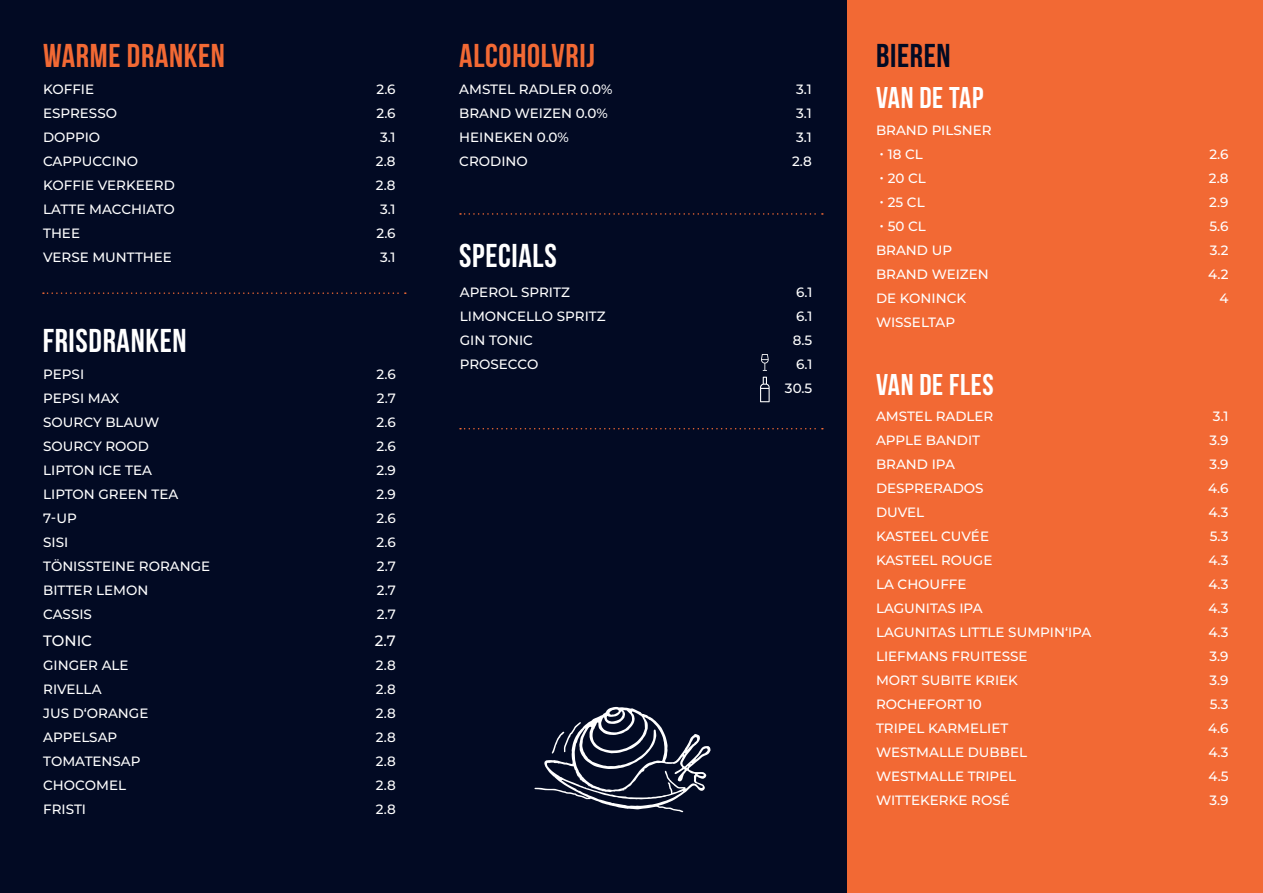
<style>
.page{position:relative;width:1263px;height:893px;background:#fff}
.page>*{position:absolute;margin:0;border:0;box-sizing:border-box;transform-origin:0 0}
.t1{font:33px "Bebas Neue";letter-spacing:.02em;color:#f26934}
.t2{font:33px "Bebas Neue";letter-spacing:.02em;color:#fff}
.t3{font:33px "Bebas Neue";letter-spacing:.02em;color:#020a23}
.t4{font:30px "Bebas Neue";letter-spacing:.02em;color:#fff}
.t5{font:500 15px "Montserrat";color:#fff}
.t6{font:500 13.5px "Montserrat";color:#fff}
</style>
<div class="page">
<div style="left:0;top:0;width:847px;height:893px;background:#020a23"></div>
<div style="left:847px;top:0;width:416px;height:893px;background:#f26934"></div>
<svg style="left:43px;top:292px;width:363px;height:2px"></svg>
<svg style="left:460px;top:213px;width:363px;height:2px"></svg>
<svg style="left:460px;top:428px;width:363px;height:1px"></svg>
<svg style="left:761px;top:354px;width:8px;height:17px"></svg>
<svg style="left:760px;top:377px;width:10px;height:25px"></svg>
<svg style="left:534px;top:707px;width:177px;height:105px"></svg>
<p class="t1" style="left:459px;top:38px;width:137px">ALCOHOLVRIJ</p>
<p class="t1" style="left:43px;top:38px;width:183px">WARME DRANKEN</p>
<p class="t3" style="left:876px;top:38px;width:76px">BIEREN</p>
<p class="t6" style="left:43px;top:80px;width:53px">KOFFIE</p>
<p class="t6" style="left:376px;top:80px;width:21px">2.6</p>
<p class="t6" style="left:43px;top:104px;width:76px">ESPRESSO</p>
<p class="t6" style="left:376px;top:104px;width:21px">2.6</p>
<p class="t6" style="left:43px;top:128px;width:59px">DOPPIO</p>
<p class="t6" style="left:380px;top:128px;width:17px">3.1</p>
<p class="t6" style="left:43px;top:152px;width:97px">CAPPUCCINO</p>
<p class="t6" style="left:376px;top:152px;width:21px">2.8</p>
<p class="t6" style="left:43px;top:176px;width:133px">KOFFIE VERKEERD</p>
<p class="t6" style="left:376px;top:176px;width:21px">2.8</p>
<p class="t6" style="left:43px;top:200px;width:133px">LATTE MACCHIATO</p>
<p class="t6" style="left:380px;top:200px;width:17px">3.1</p>
<p class="t6" style="left:43px;top:224px;width:38px">THEE</p>
<p class="t6" style="left:376px;top:224px;width:21px">2.6</p>
<p class="t6" style="left:43px;top:248px;width:130px">VERSE MUNTTHEE</p>
<p class="t6" style="left:380px;top:248px;width:17px">3.1</p>
<p class="t6" style="left:459px;top:80px;width:155px">AMSTEL RADLER 0.0%</p>
<p class="t6" style="left:796px;top:80px;width:17px">3.1</p>
<p class="t6" style="left:459px;top:104px;width:150px">BRAND WEIZEN 0.0%</p>
<p class="t6" style="left:796px;top:104px;width:17px">3.1</p>
<p class="t6" style="left:459px;top:128px;width:111px">HEINEKEN 0.0%</p>
<p class="t6" style="left:796px;top:128px;width:17px">3.1</p>
<p class="t6" style="left:459px;top:152px;width:70px">CRODINO</p>
<p class="t6" style="left:792px;top:152px;width:21px">2.8</p>
<p class="t4" style="left:876px;top:81px;width:109px">VAN DE TAP</p>
<p class="t6" style="left:876px;top:121px;width:117px">BRAND PILSNER</p>
<p class="t6" style="left:880px;top:145px;width:45px">• 18 CL</p>
<p class="t6" style="left:1209px;top:145px;width:21px">2.6</p>
<p class="t6" style="left:880px;top:169px;width:48px">• 20 CL</p>
<p class="t6" style="left:1209px;top:169px;width:21px">2.8</p>
<p class="t6" style="left:880px;top:193px;width:47px">• 25 CL</p>
<p class="t6" style="left:1209px;top:193px;width:21px">2.9</p>
<p class="t6" style="left:880px;top:217px;width:48px">• 50 CL</p>
<p class="t6" style="left:1209px;top:217px;width:20px">5.6</p>
<p class="t6" style="left:876px;top:241px;width:78px">BRAND UP</p>
<p class="t6" style="left:1210px;top:241px;width:20px">3.2</p>
<p class="t6" style="left:876px;top:265px;width:114px">BRAND WEIZEN</p>
<p class="t6" style="left:1208px;top:265px;width:22px">4.2</p>
<p class="t6" style="left:876px;top:289px;width:92px">DE KONINCK</p>
<p class="t6" style="left:1219px;top:289px;width:11px">4</p>
<p class="t6" style="left:876px;top:313px;width:81px">WISSELTAP</p>
<p class="t2" style="left:459px;top:238px;width:99px">SPECIALS</p>
<p class="t6" style="left:460px;top:282px;width:112px">APEROL SPRITZ</p>
<p class="t6" style="left:796px;top:282px;width:18px">6.1</p>
<p class="t6" style="left:460px;top:306px;width:147px">LIMONCELLO SPRITZ</p>
<p class="t6" style="left:796px;top:306px;width:18px">6.1</p>
<p class="t6" style="left:460px;top:330px;width:75px">GIN TONIC</p>
<p class="t6" style="left:793px;top:330px;width:21px">8.5</p>
<p class="t6" style="left:460px;top:354px;width:80px">PROSECCO</p>
<p class="t6" style="left:796px;top:354px;width:18px">6.1</p>
<p class="t6" style="left:785px;top:378px;width:29px">30.5</p>
<p class="t2" style="left:43px;top:323px;width:145px">FRISDRANKEN</p>
<p class="t6" style="left:43px;top:365px;width:42px">PEPSI</p>
<p class="t6" style="left:377px;top:365px;width:21px">2.6</p>
<p class="t6" style="left:43px;top:389px;width:78px">PEPSI MAX</p>
<p class="t6" style="left:377px;top:389px;width:20px">2.7</p>
<p class="t6" style="left:43px;top:413px;width:118px">SOURCY BLAUW</p>
<p class="t6" style="left:377px;top:413px;width:21px">2.6</p>
<p class="t6" style="left:43px;top:437px;width:107px">SOURCY ROOD</p>
<p class="t6" style="left:377px;top:437px;width:21px">2.6</p>
<p class="t6" style="left:43px;top:461px;width:110px">LIPTON ICE TEA</p>
<p class="t6" style="left:376px;top:461px;width:21px">2.9</p>
<p class="t6" style="left:43px;top:485px;width:137px">LIPTON GREEN TEA</p>
<p class="t6" style="left:376px;top:485px;width:21px">2.9</p>
<p class="t6" style="left:43px;top:509px;width:35px">7-UP</p>
<p class="t6" style="left:377px;top:509px;width:21px">2.6</p>
<p class="t6" style="left:43px;top:533px;width:27px">SISI</p>
<p class="t6" style="left:377px;top:533px;width:21px">2.6</p>
<p class="t6" style="left:43px;top:557px;width:168px">TÖNISSTEINE RORANGE</p>
<p class="t6" style="left:377px;top:557px;width:20px">2.7</p>
<p class="t6" style="left:43px;top:581px;width:107px">BITTER LEMON</p>
<p class="t6" style="left:377px;top:581px;width:20px">2.7</p>
<p class="t6" style="left:43px;top:605px;width:50px">CASSIS</p>
<p class="t6" style="left:377px;top:605px;width:20px">2.7</p>
<p class="t5" style="left:43px;top:630px;width:50px">TONIC</p>
<p class="t5" style="left:375px;top:630px;width:22px">2.7</p>
<p class="t6" style="left:43px;top:656px;width:87px">GINGER ALE</p>
<p class="t6" style="left:376px;top:656px;width:21px">2.8</p>
<p class="t6" style="left:43px;top:680px;width:60px">RIVELLA</p>
<p class="t6" style="left:376px;top:680px;width:21px">2.8</p>
<p class="t6" style="left:43px;top:704px;width:107px">JUS D‘ORANGE</p>
<p class="t6" style="left:376px;top:704px;width:21px">2.8</p>
<p class="t6" style="left:43px;top:728px;width:76px">APPELSAP</p>
<p class="t6" style="left:376px;top:728px;width:21px">2.8</p>
<p class="t6" style="left:43px;top:752px;width:99px">TOMATENSAP</p>
<p class="t6" style="left:376px;top:752px;width:21px">2.8</p>
<p class="t6" style="left:43px;top:776px;width:84px">CHOCOMEL</p>
<p class="t6" style="left:376px;top:776px;width:21px">2.8</p>
<p class="t6" style="left:43px;top:800px;width:44px">FRISTI</p>
<p class="t6" style="left:376px;top:800px;width:21px">2.8</p>
<p class="t4" style="left:876px;top:368px;width:119px">VAN DE FLES</p>
<p class="t6" style="left:876px;top:407px;width:119px">AMSTEL RADLER</p>
<p class="t6" style="left:1213px;top:407px;width:17px">3.1</p>
<p class="t6" style="left:876px;top:431px;width:106px">APPLE BANDIT</p>
<p class="t6" style="left:1209px;top:431px;width:21px">3.9</p>
<p class="t6" style="left:876px;top:455px;width:80px">BRAND IPA</p>
<p class="t6" style="left:1209px;top:455px;width:21px">3.9</p>
<p class="t6" style="left:876px;top:479px;width:109px">DESPRERADOS</p>
<p class="t6" style="left:1208px;top:479px;width:22px">4.6</p>
<p class="t6" style="left:876px;top:503px;width:50px">DUVEL</p>
<p class="t6" style="left:1208px;top:503px;width:22px">4.3</p>
<p class="t6" style="left:876px;top:527px;width:115px">KASTEEL CUVÉE</p>
<p class="t6" style="left:1210px;top:527px;width:20px">5.3</p>
<p class="t6" style="left:876px;top:551px;width:118px">KASTEEL ROUGE</p>
<p class="t6" style="left:1208px;top:551px;width:22px">4.3</p>
<p class="t6" style="left:876px;top:575px;width:92px">LA CHOUFFE</p>
<p class="t6" style="left:1208px;top:575px;width:22px">4.3</p>
<p class="t6" style="left:876px;top:599px;width:108px">LAGUNITAS IPA</p>
<p class="t6" style="left:1208px;top:599px;width:22px">4.3</p>
<p class="t6" style="left:876px;top:623px;width:217px">LAGUNITAS LITTLE SUMPIN‘IPA</p>
<p class="t6" style="left:1208px;top:623px;width:22px">4.3</p>
<p class="t6" style="left:876px;top:647px;width:153px">LIEFMANS FRUITESSE</p>
<p class="t6" style="left:1209px;top:647px;width:21px">3.9</p>
<p class="t6" style="left:876px;top:671px;width:143px">MORT SUBITE KRIEK</p>
<p class="t6" style="left:1209px;top:671px;width:21px">3.9</p>
<p class="t6" style="left:876px;top:695px;width:107px">ROCHEFORT 10</p>
<p class="t6" style="left:1210px;top:695px;width:20px">5.3</p>
<p class="t6" style="left:876px;top:719px;width:134px">TRIPEL KARMELIET</p>
<p class="t6" style="left:1208px;top:719px;width:22px">4.6</p>
<p class="t6" style="left:876px;top:743px;width:153px">WESTMALLE DUBBEL</p>
<p class="t6" style="left:1208px;top:743px;width:22px">4.3</p>
<p class="t6" style="left:876px;top:767px;width:142px">WESTMALLE TRIPEL</p>
<p class="t6" style="left:1208px;top:767px;width:22px">4.5</p>
<p class="t6" style="left:876px;top:791px;width:135px">WITTEKERKE ROSÉ</p>
<p class="t6" style="left:1209px;top:791px;width:21px">3.9</p>
</div>
